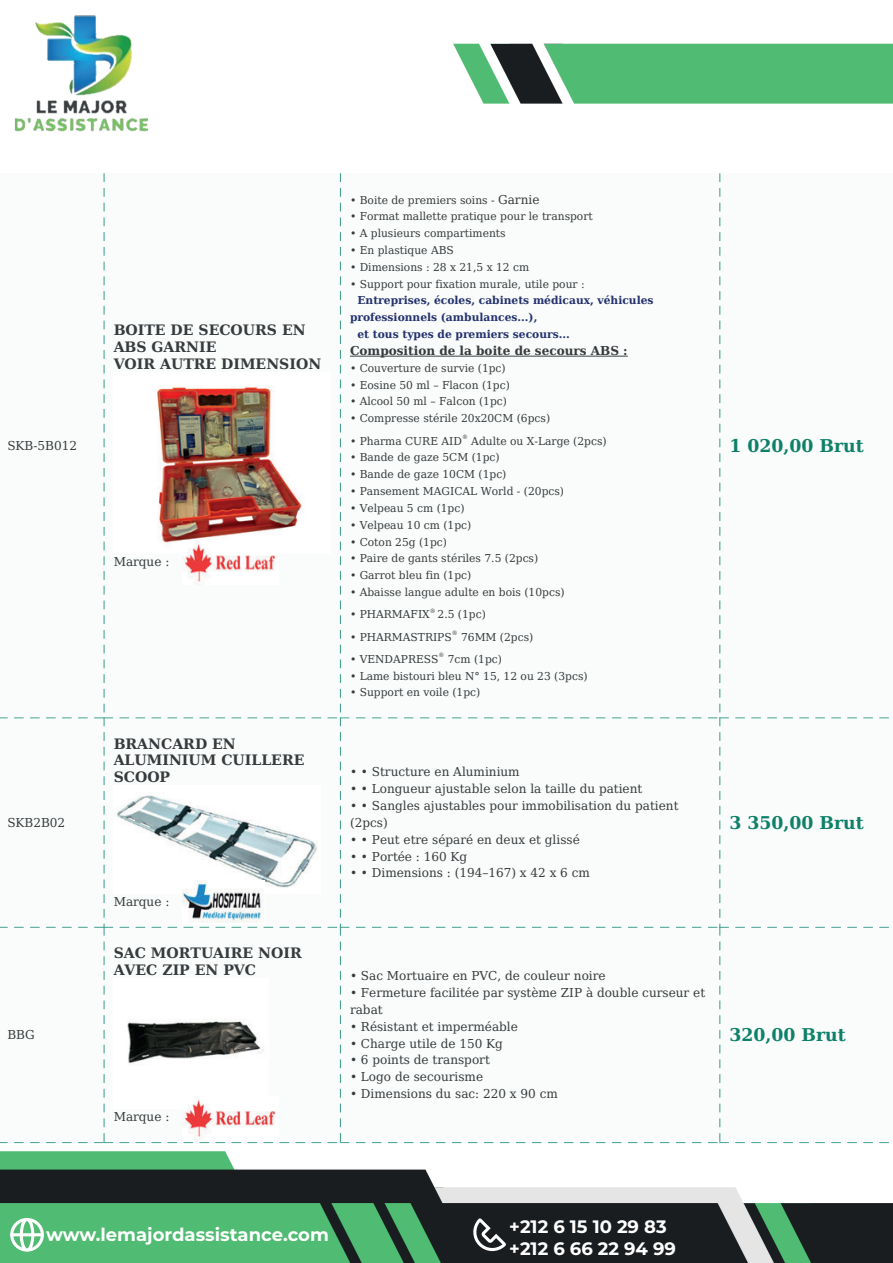
<style>
.page{position:relative;width:893px;height:1263px;background:#fff}
.page>*{position:absolute;margin:0;border:0;box-sizing:border-box;transform-origin:0 0}
.t1{font:700 18px/21.6px "Montserrat";color:#fff}
.t2{font:700 17.7px "DejaVu Serif Condensed";color:#0e8069;scale:1.09 1}
.t3{font:700 14.4px/16.8px "DejaVu Serif Condensed";color:#373b3e;scale:1.09 1}
.t4{font:12.3px/16.8px "DejaVu Serif Condensed";color:#373b3e;scale:1.09 1}
.t5{font:700 12.3px "DejaVu Serif Condensed";color:#373b3e;scale:1.09 1}
.t6{font:10.95px "DejaVu Serif Condensed";color:#373b3e;scale:1.09 1}
.t7{font:700 10.95px "DejaVu Serif Condensed";color:#24326f;scale:1.09 1}
.t8{font:6px "DejaVu Serif Condensed";color:#373b3e;scale:1.09 1}
.s1{font-size:12.3px}
</style>
<div class="page">
<img style="left:0;top:15px;width:893px;height:1248px">
<svg style="left:10px;top:1218px;width:34px;height:33px"></svg>
<svg style="left:471px;top:1218px;width:35px;height:33px"></svg>
<p class="t4" style="left:7px;top:437px;width:65px">SKB-5B012</p>
<h3 class="t3" style="left:114px;top:321px;width:192px">BOITE DE SECOURS EN<br>ABS GARNIE<br>VOIR AUTRE DIMENSION</h3>
<p class="t4" style="left:114px;top:553px;width:53px">Marque :</p>
<p class="t6" style="left:350px;top:191px;width:175px">• Boite de premiers soins - <span class="s1">Garnie</span></p>
<p class="t6" style="left:350px;top:208px;width:224px">• Format mallette pratique pour le transport</p>
<p class="t6" style="left:350px;top:225px;width:144px">• A plusieurs compartiments</p>
<p class="t6" style="left:350px;top:242px;width:97px">• En plastique ABS</p>
<p class="t6" style="left:350px;top:259px;width:166px">• Dimensions : 28 x 21,5 x 12 cm</p>
<p class="t6" style="left:350px;top:276px;width:217px">• Support pour fixation murale, utile pour :</p>
<p class="t7" style="left:357px;top:292px;width:273px">Entreprises, écoles, cabinets médicaux, véhicules</p>
<p class="t7" style="left:350px;top:309px;width:173px">professionnels (ambulances...),</p>
<p class="t7" style="left:357px;top:326px;width:196px">et tous types de premiers secours...</p>
<p class="t5" style="left:350px;top:341px;width:256px">Composition de la boite de secours ABS :</p>
<p class="t6" style="left:350px;top:360px;width:144px">• Couverture de survie (1pc)</p>
<p class="t6" style="left:350px;top:376px;width:148px">• Eosine 50 ml – Flacon (1pc)</p>
<p class="t6" style="left:350px;top:393px;width:146px">• Alcool 50 ml – Falcon (1pc)</p>
<p class="t6" style="left:350px;top:410px;width:185px">• Compresse stérile 20x20CM (6pcs)</p>
<p class="t6" style="left:350px;top:432px;width:104px">• Pharma CURE AID</p>
<p class="t8" style="left:462px;top:432px;width:7px">®</p>
<p class="t6" style="left:471px;top:432px;width:126px">Adulte ou X-Large (2pcs)</p>
<p class="t6" style="left:350px;top:449px;width:139px">• Bande de gaze 5CM (1pc)</p>
<p class="t6" style="left:350px;top:466px;width:145px">• Bande de gaze 10CM (1pc)</p>
<p class="t6" style="left:350px;top:483px;width:198px">• Pansement MAGICAL World - (20pcs)</p>
<p class="t6" style="left:350px;top:500px;width:107px">• Velpeau 5 cm (1pc)</p>
<p class="t6" style="left:350px;top:516px;width:113px">• Velpeau 10 cm (1pc)</p>
<p class="t6" style="left:350px;top:533px;width:91px">• Coton 25g (1pc)</p>
<p class="t6" style="left:350px;top:550px;width:174px">• Paire de gants stériles 7.5 (2pcs)</p>
<p class="t6" style="left:350px;top:567px;width:113px">• Garrot bleu fin (1pc)</p>
<p class="t6" style="left:350px;top:584px;width:198px">• Abaisse langue adulte en bois (10pcs)</p>
<p class="t6" style="left:350px;top:606px;width:75px">• PHARMAFIX</p>
<p class="t8" style="left:430px;top:606px;width:7px">®</p>
<p class="t6" style="left:438px;top:606px;width:46px">2.5 (1pc)</p>
<p class="t6" style="left:350px;top:628px;width:95px">• PHARMASTRIPS</p>
<p class="t8" style="left:452px;top:628px;width:7px">®</p>
<p class="t6" style="left:461px;top:628px;width:68px">76MM (2pcs)</p>
<p class="t6" style="left:350px;top:651px;width:83px">• VENDAPRESS</p>
<p class="t8" style="left:438px;top:651px;width:7px">®</p>
<p class="t6" style="left:448px;top:651px;width:51px">7cm (1pc)</p>
<p class="t6" style="left:350px;top:667px;width:220px">• Lame bistouri bleu N° 15, 12 ou 23 (3pcs)</p>
<p class="t6" style="left:350px;top:684px;width:121px">• Support en voile (1pc)</p>
<h2 class="t2" style="left:729px;top:432px;width:125px">1 020,00 Brut</h2>
<p class="t4" style="left:7px;top:814px;width:55px">SKB2B02</p>
<h3 class="t3" style="left:114px;top:735px;width:177px">BRANCARD EN<br>ALUMINIUM CUILLERE<br>SCOOP</h3>
<p class="t4" style="left:350px;top:763px;width:157px">• • Structure en Aluminium</p>
<p class="t4" style="left:350px;top:780px;width:270px">• • Longueur ajustable selon la taille du patient</p>
<p class="t4" style="left:350px;top:797px;width:303px">• • Sangles ajustables pour immobilisation du patient (2pcs)</p>
<p class="t4" style="left:350px;top:831px;width:212px">• • Peut etre séparé en deux et glissé</p>
<p class="t4" style="left:350px;top:847px;width:109px">• • Portée : 160 Kg</p>
<p class="t4" style="left:350px;top:864px;width:222px">• • Dimensions : (194–167) x 42 x 6 cm</p>
<h2 class="t2" style="left:729px;top:808px;width:125px">3 350,00 Brut</h2>
<p class="t4" style="left:114px;top:893px;width:53px">Marque :</p>
<p class="t4" style="left:7px;top:1026px;width:27px">BBG</p>
<h3 class="t3" style="left:114px;top:944px;width:174px">SAC MORTUAIRE NOIR<br>AVEC ZIP EN PVC</h3>
<p class="t4" style="left:350px;top:967px;width:236px">• Sac Mortuaire en PVC, de couleur noire</p>
<p class="t4" style="left:350px;top:984px;width:327px">• Fermeture facilitée par système ZIP à double curseur et rabat</p>
<p class="t4" style="left:350px;top:1018px;width:156px">• Résistant et imperméable</p>
<p class="t4" style="left:350px;top:1034px;width:142px">• Charge utile de 150 Kg</p>
<p class="t4" style="left:350px;top:1051px;width:130px">• 6 points de transport</p>
<p class="t4" style="left:350px;top:1068px;width:124px">• Logo de secourisme</p>
<p class="t4" style="left:350px;top:1085px;width:192px">• Dimensions du sac: 220 x 90 cm</p>
<h2 class="t2" style="left:729px;top:1021px;width:108px">320,00 Brut</h2>
<p class="t4" style="left:114px;top:1108px;width:53px">Marque :</p>
<h1 class="t1" style="left:46px;top:1223px;width:284px">www.lemajordassistance.com</h1>
<h1 class="t1" style="left:509px;top:1215px;width:168px">+212 6 15 10 29 83 +212 6 66 22 94 99</h1>
</div>
